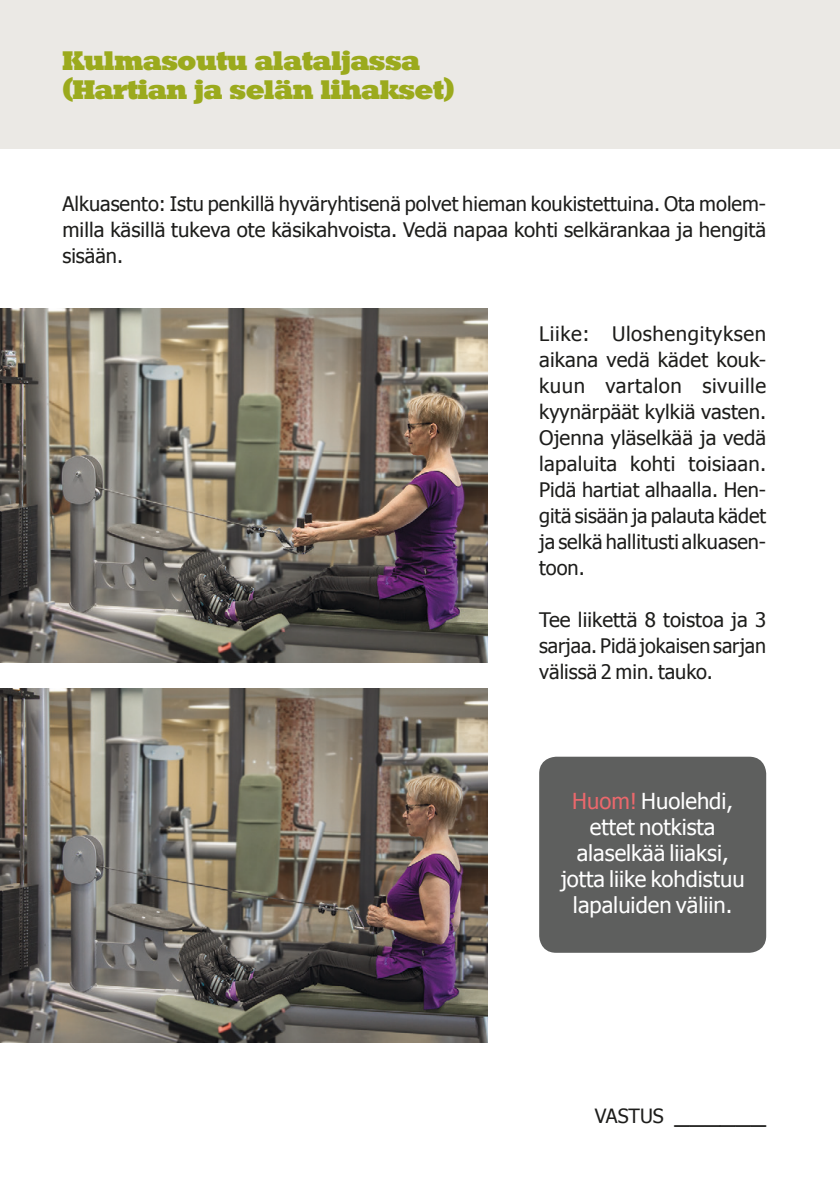
<style>
.page{position:relative;width:840px;height:1191px;background:#fff}
.page>*{position:absolute;margin:0;border:0;box-sizing:border-box;transform-origin:0 0}
.t1{font:26px "Roland";color:#9baa1d}
.peruskpl{font:22px/26px "Tahoma";color:#fff;text-align:center}
.peruskpl-2{font:20px/26px "Tahoma";color:#1d1d1b;text-align:justify}
.vastukset{font:19.6px "Tahoma";color:#1d1d1b}
.s1{color:#eb686c}
.s2{font-size:28px}
</style>
<div class="page">
<div style="left:0;top:0;width:839px;height:148px;background:#ebe9e5"></div>
<img style="left:0;top:308px;width:487px;height:355px">
<img style="left:0;top:688px;width:487px;height:354px">
<div style="left:539px;top:756px;width:226px;height:196px;background:#5e5f5e;border-radius:17px"></div>
<p class="t1" style="left:62px;top:45px;width:359px">Kulmasoutu alataljassa</p>
<p class="t1" style="left:62px;top:74px;width:393px">(Hartian ja selän lihakset)</p>
<p class="peruskpl-2" style="left:62px;top:189px;width:705px">Alkuasento: Istu penkillä hyväryhtisenä polvet hieman koukistettuina. Ota molem&shy;milla käsillä tukeva ote käsikahvoista. Vedä napaa kohti selkärankaa ja hengitä sisään.</p>
<p class="peruskpl-2" style="left:539px;top:319px;width:228px">Liike: Uloshengityksen aikana vedä kädet kouk&shy;kuun vartalon sivuille kyynärpäät kylkiä vasten.<br>Ojenna yläselkää ja vedä lapaluita kohti toisiaan.<br>Pidä hartiat alhaalla. Hen&shy;gitä sisään ja palauta kädet ja selkä hallitusti alkuasen&shy;toon.</p>
<p class="peruskpl-2" style="left:539px;top:605px;width:228px">Tee liikettä 8 toistoa ja 3 sarjaa. Pidä jokaisen sarjan välissä 2 min. tauko.</p>
<p class="peruskpl" style="left:560px;top:786px;width:185px"><span class="s1">Huom!</span> Huolehdi, ettet notkista alaselkää liiaksi, jotta liike kohdistuu lapaluiden väliin.</p>
<p class="vastukset" style="left:594px;top:1102px;width:173px">VASTUS <span class="s2">______</span></p>
</div>
